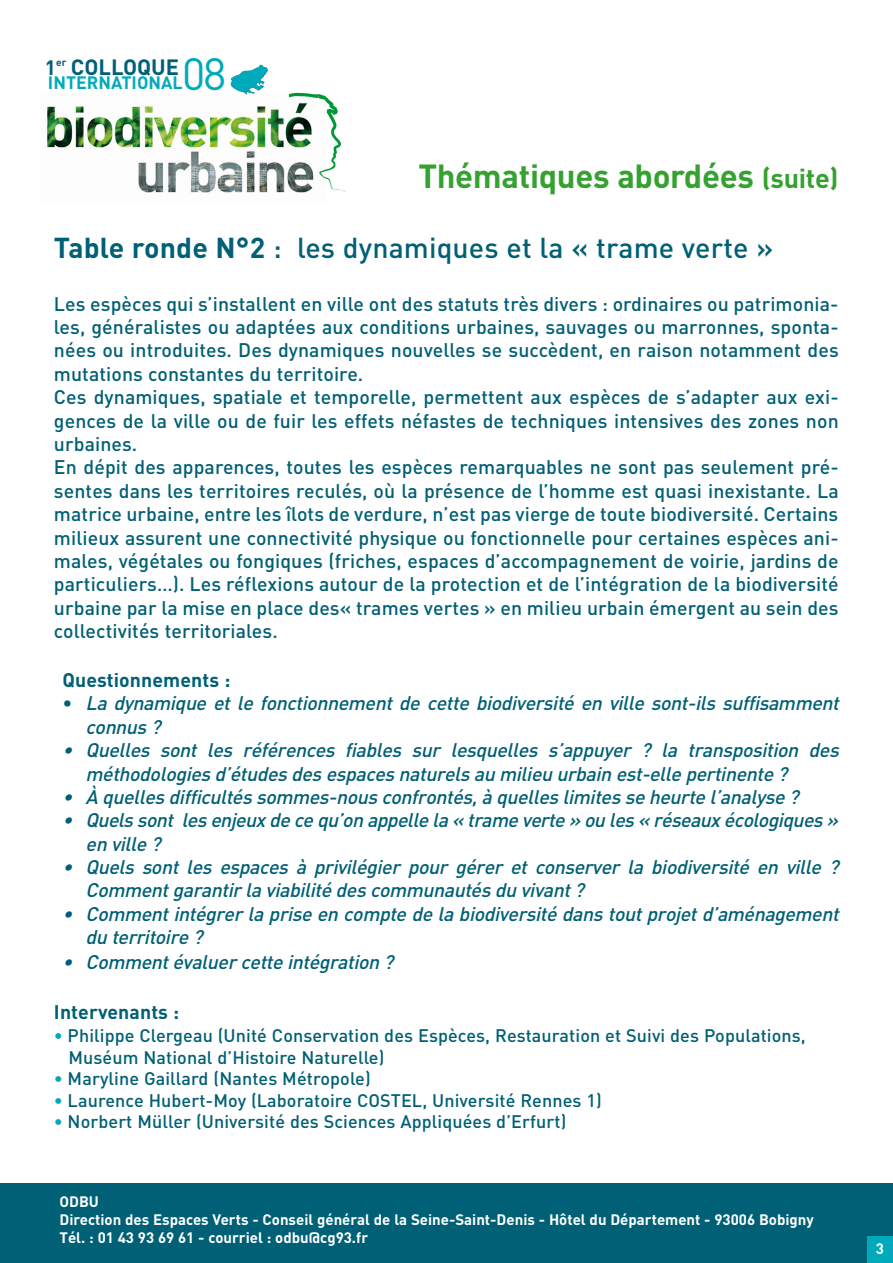
<style>
.page{position:relative;width:893px;height:1263px;background:#fff}
.page>*{position:absolute;margin:0;border:0;box-sizing:border-box;transform-origin:0 0}
.t1{font:44.55px "DIN";color:#00aaba}
.t2{font:700 33px "DIN";letter-spacing:-.01em;color:#35a130}
.t3{font:500 28.5px "DIN";letter-spacing:.005em;color:#006075}
.t4{font:700 21.9px "DIN";color:#006075}
.t5{font:500 19.5px/23.4px "DIN";letter-spacing:.005em;color:#006075}
.t6{font:italic 500 19.5px/23.4px "DIN";color:#006075}
.t7{font:700 19.5px "DIN";letter-spacing:.005em;color:#006075}
.t8{font:500 18px/21.6px "DIN";letter-spacing:.005em;color:#006075}
.t9{font:700 17.7px "DIN";color:#00aaba}
.t10{font:700 15px/18px "DIN";color:#fff}
.s1{font-size:20.55px}
.s2{font-size:27px}
.s3{font-weight:700}
.s4{font-style:normal}
.s5{color:#00aaba}
</style>
<div class="page">
<div style="left:0;top:1183px;width:893px;height:80px;background:#006075"></div>
<img style="left:47px;top:106px;width:242px;height:87px">
<svg style="left:231px;top:65px;width:37px;height:29px"></svg>
<svg style="left:289px;top:93px;width:58px;height:100px"></svg>
<div style="left:867px;top:1236px;width:26px;height:27px;background:#00aaba"></div>
<h1 class="t1" style="left:182px;top:46px;width:46px">08</h1>
<p class="t4" style="left:45px;top:59px;width:136px"><span class="s1">1</span><sup>er</sup> COLLOQUE</p>
<p class="t9" style="left:48px;top:76px;width:136px">INTERNATIONAL</p>
<h2 class="t2" style="left:418px;top:165px;width:422px">Thématiques abordées <span class="s2">(suite)</span></h2>
<h3 class="t3" style="left:54px;top:238px;width:721px"><span class="s3">Table ronde N°2</span> : les dynamiques et la « trame verte »</h3>
<p class="t5" style="left:54px;top:294px;width:786px">Les espèces qui s’installent en ville ont des statuts très divers : ordinaires ou patrimonia&shy;les, généralistes ou adaptées aux conditions urbaines, sauvages ou marronnes, sponta&shy;nées ou introduites. Des dynamiques nouvelles se succèdent, en raison notamment des mutations constantes du territoire.<br>Ces dynamiques, spatiale et temporelle, permettent aux espèces de s’adapter aux exi&shy;gences de la ville ou de fuir les effets néfastes de techniques intensives des zones non urbaines.<br>En dépit des apparences, toutes les espèces remarquables ne sont pas seulement pré&shy;sentes dans les territoires reculés, où la présence de l’homme est quasi inexistante. La matrice urbaine, entre les îlots de verdure, n’est pas vierge de toute biodiversité. Certains milieux assurent une connectivité physique ou fonctionnelle pour certaines espèces ani&shy;males, végétales ou fongiques (friches, espaces d’accompagnement de voirie, jardins de particuliers…). Les réflexions autour de la protection et de l’intégration de la biodiversité urbaine par la mise en place des« trames vertes » en milieu urbain émergent au sein des collectivités territoriales.</p>
<p class="t7" style="left:62px;top:673px;width:169px">Questionnements :</p>
<p class="t6" style="left:86px;top:694px;width:758px;text-indent:-23px"><span class="s4">•</span> La dynamique et le fonctionnement de cette biodiversité en ville sont-ils suffisamment connus ?</p>
<p class="t6" style="left:86px;top:741px;width:758px;text-indent:-23px">• Quelles sont les références fiables sur lesquelles s’appuyer ? la transposition des méthodologies d’études des espaces naturels au milieu urbain est-elle pertinente ?</p>
<p class="t6" style="left:62px;top:787px;width:742px">• À quelles difficultés sommes-nous confrontés,à quelles limites se heurte l’analyse ?</p>
<p class="t6" style="left:86px;top:811px;width:758px;text-indent:-23px">• Quels sont les enjeux de ce qu’on appelle la « trame verte » ou les « réseaux écologiques » en ville ?</p>
<p class="t6" style="left:86px;top:858px;width:758px;text-indent:-23px">• Quels sont les espaces à privilégier pour gérer et conserver la biodiversité en ville ?<br>Commentgarantir la viabilité des communautés du vivant?</p>
<p class="t6" style="left:86px;top:904px;width:758px;text-indent:-23px">• Comment intégrer la prise en compte de la biodiversité dans tout projet d’aménagement du territoire ?</p>
<p class="t6" style="left:62px;top:952px;width:336px">• Commentévaluer cette intégration ?</p>
<p class="t7" style="left:54px;top:1005px;width:127px">Intervenants :</p>
<p class="t8" style="left:69px;top:1027px;width:739px;text-indent:-15px"><span class="s5">•</span> Philippe Clergeau (Unité Conservation des Espèces, Restauration et Suivi des Populations,<br>Muséum National d’Histoire Naturelle)</p>
<p class="t8" style="left:54px;top:1070px;width:318px"><span class="s5">•</span> Maryline Gaillard (Nantes Métropole)</p>
<p class="t8" style="left:54px;top:1092px;width:549px"><span class="s5">•</span> Laurence Hubert-Moy (Laboratoire COSTEL, Université Rennes 1)</p>
<p class="t8" style="left:54px;top:1113px;width:514px"><span class="s5">•</span> Norbert Müller (Université des Sciences Appliquées d’Erfurt)</p>
<p class="t10" style="left:59px;top:1194px;width:756px">ODBU<br>Direction des Espaces Verts - Conseil général de la Seine-Saint-Denis - Hôtel du Département - 93006 Bobigny<br>Tél. : 01 43 93 69 61 - courriel : odbu@cg93.fr</p>
<p class="t10" style="left:876px;top:1241px;width:10px">3</p>
</div>
